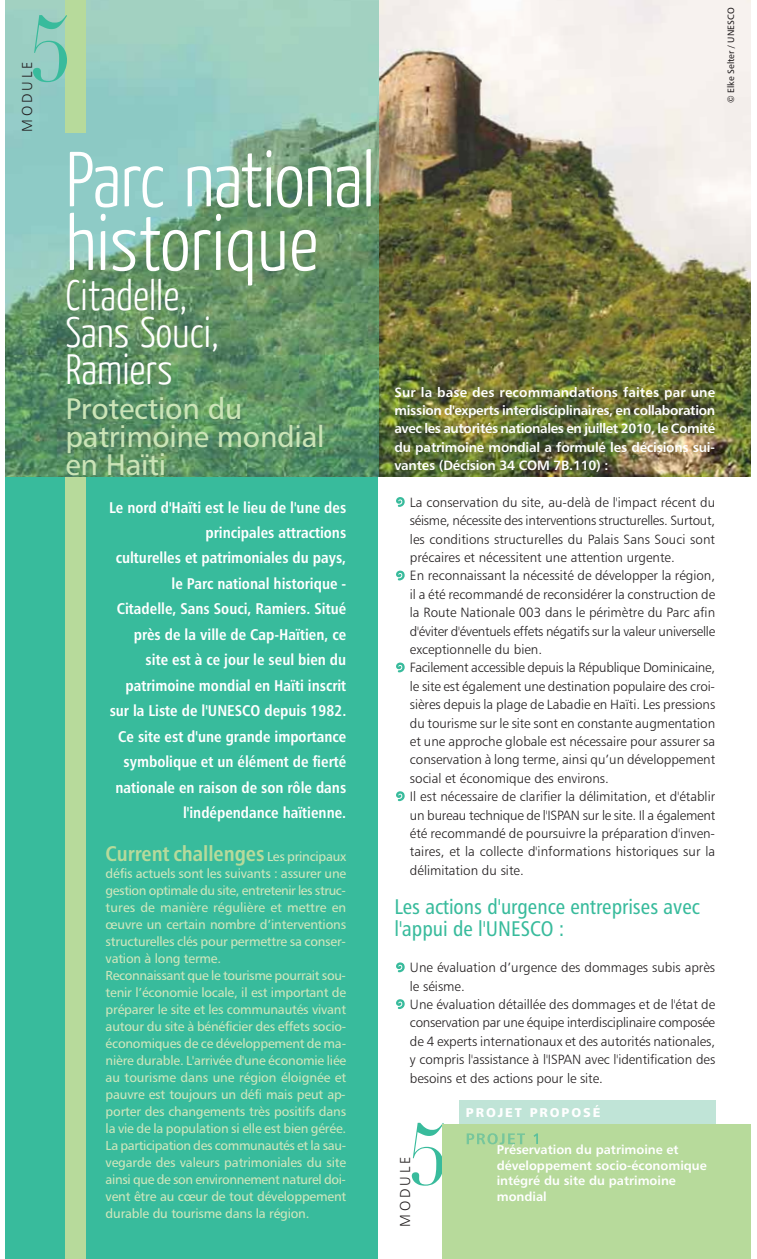
<style>
.page{position:relative;width:757px;height:1259px;background:#fff}
.page>*{position:absolute;margin:0;border:0;box-sizing:border-box;transform-origin:0 0}
.t1{font:90.45px "Didot";color:#38bb9c;scale:.9 1}
.t2{font:84.9px "Didot";color:#38bb9c;scale:.9 1}
.t3{font:300 77.85px/63.6px "Yanone Kaffeesatz";letter-spacing:-.01em;color:#fff}
.t4{font:300 42.45px/36.8px "Yanone Kaffeesatz";color:#fff}
.t5{font:29.7px/28.2px "Humanist 777 BT Roman B";letter-spacing:-.01em;color:#cbe4b7}
.t6{font:21.15px/21.1px "Humanist 777 BT Roman Condensed B";color:#38bb9c}
.t7{font:21.15px "Humanist 777 BT Bold Condensed B";letter-spacing:-.005em;color:#b7da9b}
.t8{font:15.6px/25.5px "Humanist 777 BT Bold Condensed B";color:#fff;text-align:right}
.t9{font:14.4px "Humanist 777 BT Light B";letter-spacing:.2em;color:#231f20}
.t10{font:13.5px/18.5px "Humanist 777 BT Light B";color:#231f20;text-align:justify}
.t11{font:13.5px/18.5px "Humanist 777 BT Bold B";letter-spacing:-.015em;color:#fff;text-align:justify}
.t12{font:13.05px/17px "Humanist 777 BT Roman B";letter-spacing:-.015em;color:#cfe6bc}
.t13{font:12.75px/15.6px "Humanist 777 BT Bold B";color:#fff}
.t14{font:12.75px "Humanist 777 BT Black B";letter-spacing:.15em;color:#fff}
.t15{font:9.15px "Humanist 777 BT Roman B";color:#231f20}
.s1{font-family:"Humanist 777 BT Roman B";font-size:13.05px;color:#cfe6bc}
.s2{font-family:"Giddyup Std";font-size:56.55px;color:#38bb9c}
</style>
<div class="page">
<div style="left:5px;top:0;width:373px;height:1259px;background:#38bb9c"></div>
<img style="left:378px;top:0;width:373px;height:477px">
<img style="left:5px;top:0;width:373px;height:477px">
<div style="left:66px;top:477px;width:20px;height:782px;background:#b7da9b"></div>
<div style="left:66px;top:0;width:20px;height:132px;background:#b7da9b"></div>
<div style="left:459px;top:1100px;width:256px;height:45px;background:#c0e4d7"></div>
<div style="left:443px;top:1124px;width:308px;height:135px;background:#b7da9b"></div>
<svg style="left:467px;top:1133px;width:58px;height:11px"></svg>
<svg style="left:533px;top:1133px;width:5px;height:11px"></svg>
<h1 class="t1" style="left:29px;top:-3px;width:49px">5</h1>
<p class="t9" style="left:21px;top:132px;width:72px;rotate:-90deg">MODULE</p>
<h3 class="t3" style="left:66px;top:154px;width:311px">Parc national historique</h3>
<h3 class="t4" style="left:66px;top:281px;width:155px">Citadelle,<br>Sans Souci,<br>Ramiers</h3>
<h3 class="t5" style="left:66px;top:396px;width:260px">Protection du patrimoine mondial en Haïti</h3>
<p class="t8" style="left:109px;top:495px;width:239px">Le nord d'Haïti est le lieu de l'une des principales attractions<br>culturelles et patrimoniales du pays, le Parc national historique - Citadelle, Sans Souci, Ramiers. Situé près de la ville de Cap-Haïtien, ce site est à ce jour le seul bien du patrimoine mondial en Haïti inscrit sur la Liste de l'UNESCO depuis 1982.<br>Ce site est d'une grande importance symbolique et un élément de fierté nationale en raison de son rôle dans l'indépendance haïtienne.</p>
<h3 class="t7" style="left:106px;top:845px;width:242px">Current challenges <span class="s1">Les principaux</span></h3>
<p class="t12" style="left:106px;top:866px;width:242px">défis actuels sont les suivants : assurer une gestion optimale du site, entretenir les struc&shy;tures de manière régulière et mettre en œuvre un certain nombre d’interventions structurelles clés pour permettre sa conser&shy;vation à long terme.<br>Reconnaissant que le tourisme pourrait sou&shy;tenir l’économie locale, il est important de préparer le site et les communautés vivant autour du site à bénéficier des effets socio&shy;économiques de ce développement de ma&shy;nière durable. L'arrivée d'une économie liée au tourisme dans une région éloignée et pauvre est toujours un défi mais peut ap&shy;porter des changements très positifs dans la vie de la population si elle est bien gérée.<br>La participation des communautés et la sau&shy;vegarde des valeurs patrimoniales du site ainsi que de son environnement naturel doi&shy;vent être au cœur de tout développement durable du tourisme dans la région.</p>
<p class="t15" style="left:727px;top:103px;width:97px;rotate:-90deg">© Elke Selter / UNESCO</p>
<p class="t11" style="left:394px;top:383px;width:322px">Sur la base des recommandations faites par une mission d'experts interdisciplinaires, en collaboration avec les autorités nationales en juillet 2010, le Comité du patrimoine mondial a formulé les décisions sui&shy;vantes (Décision 34 COM 7B.110) :</p>
<p class="t10" style="left:410px;top:494px;width:307px;text-indent:-16px"><span class="s2">•</span> La conservation du site, au-delà de l'impact récent du séisme, nécessite des interventions structurelles. Surtout, les conditions structurelles du Palais Sans Souci sont précaires et nécessitent une attention urgente.</p>
<p class="t10" style="left:410px;top:567px;width:307px;text-indent:-16px"><span class="s2">•</span> En reconnaissant la nécessité de développer la région, il a été recommandé de reconsidérer la construction de la Route Nationale 003 dans le périmètre du Parc afin d'éviter d'éventuels effets négatifs sur la valeur universelle exceptionnelle du bien.</p>
<p class="t10" style="left:410px;top:659px;width:307px;text-indent:-16px"><span class="s2">•</span> Facilement accessible depuis la République Dominicaine, le site est également une destination populaire des croi&shy;sières depuis la plage de Labadie en Haïti. Les pressions du tourisme sur le site sont en constante augmentation et une approche globale est nécessaire pour assurer sa conservation à long terme, ainsi qu’un développement social et économique des environs.</p>
<p class="t10" style="left:410px;top:788px;width:307px;text-indent:-16px"><span class="s2">•</span> Il est nécessaire de clarifier la délimitation, et d'établir un bureau technique de l'ISPAN sur le site. Il a également été recommandé de poursuivre la préparation d'inven&shy;taires, et la collecte d'informations historiques sur la délimitation du site.</p>
<h3 class="t6" style="left:394px;top:897px;width:307px">Les actions d'urgence entreprises avec l'appui de l'UNESCO :</h3>
<p class="t10" style="left:410px;top:959px;width:307px;text-indent:-16px"><span class="s2">•</span> Une évaluation d’urgence des dommages subis après le séisme.</p>
<p class="t10" style="left:410px;top:996px;width:307px;text-indent:-16px"><span class="s2">•</span> Une évaluation détaillée des dommages et de l'état de conservation par une équipe interdisciplinaire composée de 4 experts internationaux et des autorités nationales, y compris l'assistance à l'ISPAN avec l'identification des besoins et des actions pour le site.</p>
<h2 class="t2" style="left:408px;top:1105px;width:46px">5</h2>
<p class="t9" style="left:399px;top:1227px;width:72px;rotate:-90deg">MODULE</p>
<p class="t14" style="left:466px;top:1104px;width:136px">PROJET PROPOSÉ</p>
<p class="t13" style="left:497px;top:1142px;width:212px">Préservation du patrimoine et développement socio-économique intégré du site du patrimoine mondial</p>
</div>
